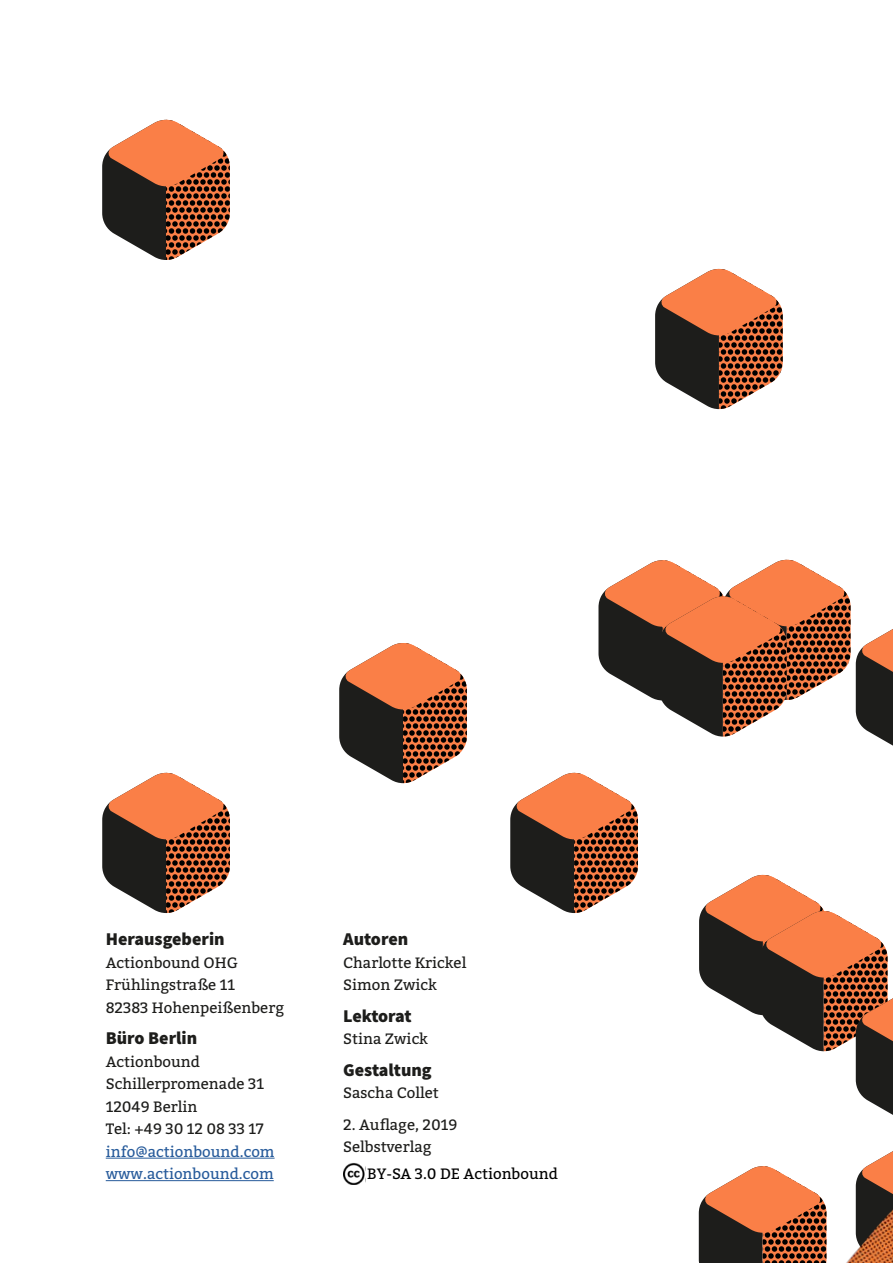
<style>
.page{position:relative;width:893px;height:1263px;background:#fff}
.page>*{position:absolute;margin:0;border:0;box-sizing:border-box;transform-origin:0 0}
.t1{font:900 18px "Source Sans Pro";color:#1d1d1b}
.t2{font:900 18px "Source Sans Pro";letter-spacing:-.02em;color:#1d1d1b}
.t3{font:15px/22.5px "Bitter";color:#1d1d1b}
.t4{font:15px/22.5px "Bitter";color:#275b9b}
.t5{font:15px "Bitter";color:#000}
</style>
<div class="page">
<svg style="left:339px;top:643px;width:128px;height:140px"></svg>
<svg style="left:510px;top:789px;width:29px;height:108px"></svg>
<svg style="left:102px;top:772px;width:128px;height:141px"></svg>
<svg style="left:655px;top:268px;width:128px;height:141px"></svg>
<svg style="left:102px;top:119px;width:128px;height:141px"></svg>
<hr style="left:106px;top:1158px;width:169px;height:1px;background:#275b9b">
<hr style="left:106px;top:1180px;width:168px;height:1px;background:#275b9b">
<img style="left:539px;top:559px;width:354px;height:704px">
<img style="left:343px;top:1163px;width:22px;height:21px">
<p class="t1" style="left:106px;top:927px;width:120px">Herausgeberin</p>
<p class="t3" style="left:106px;top:950px;width:180px">Actionbound OHG<br>Frühlingstraße 11<br>82383 Hohenpeißenberg</p>
<p class="t1" style="left:106px;top:1026px;width:93px">Büro Berlin</p>
<p class="t3" style="left:106px;top:1049px;width:160px">Actionbound<br>Schillerpromenade 31<br>12049 Berlin<br>Tel: +49 30 12 08 33 17</p>
<p class="t4" style="left:106px;top:1139px;width:170px">info@actionbound.com www.actionbound.com</p>
<p class="t1" style="left:343px;top:927px;width:67px">Autoren</p>
<p class="t3" style="left:343px;top:950px;width:125px">Charlotte Krickel<br>Simon Zwick</p>
<p class="t2" style="left:343px;top:1003px;width:70px">Lektorat</p>
<p class="t3" style="left:343px;top:1027px;width:86px">Stina Zwick</p>
<p class="t1" style="left:343px;top:1057px;width:90px">Gestaltung</p>
<p class="t3" style="left:343px;top:1081px;width:97px">Sascha Collet</p>
<p class="t3" style="left:343px;top:1112px;width:116px">2. Auflage, 2019<br>Selbstverlag</p>
<p class="t5" style="left:367px;top:1163px;width:192px">BY-SA 3.0 DE Actionbound</p>
</div>
